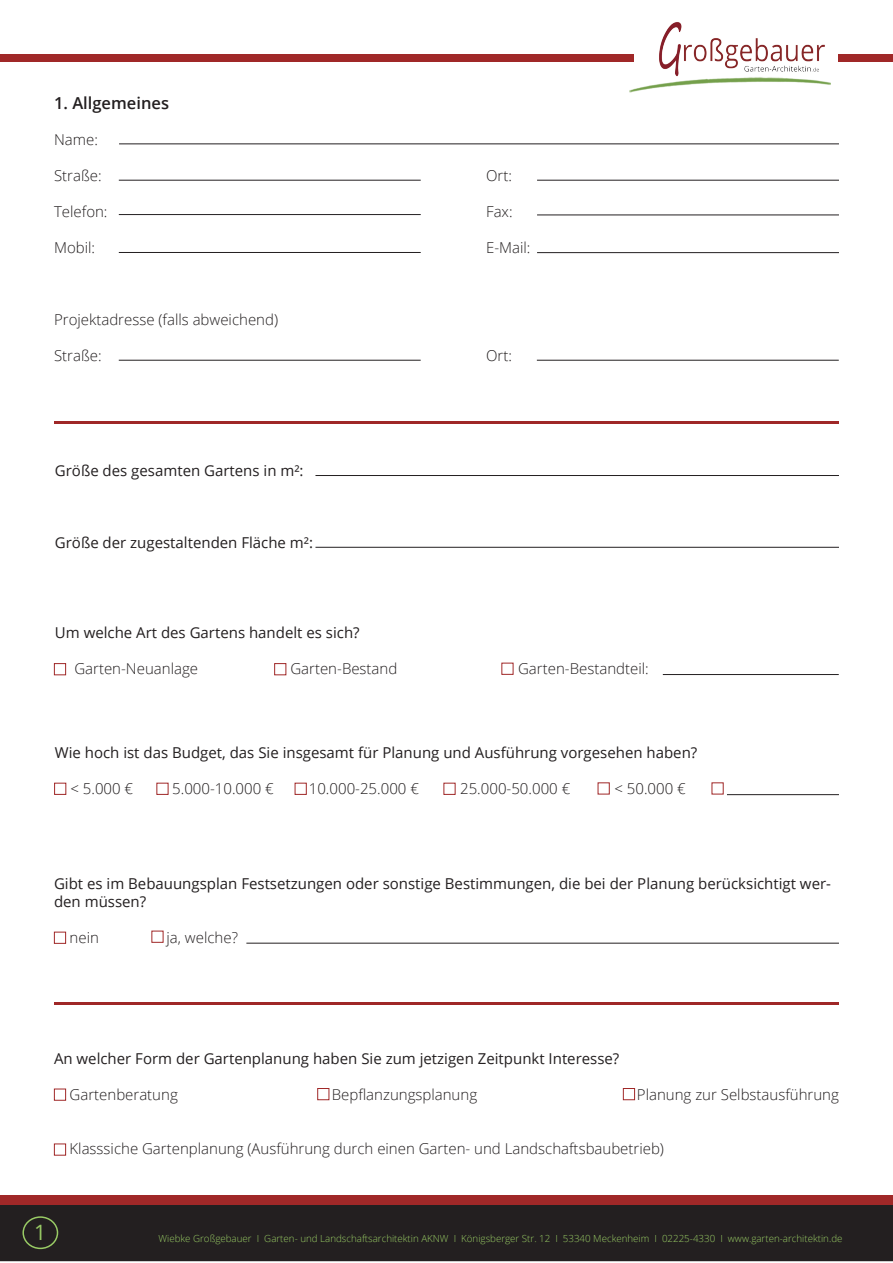
<style>
.page{position:relative;width:893px;height:1263px;background:#fff}
.page>*{position:absolute;margin:0;border:0;box-sizing:border-box;transform-origin:0 0}
.t1{font:21.15px "Open Sans";color:#99cb65}
.t2{font:600 16.5px "Open Sans";color:#231f20}
.t3{font:15px/18px "Open Sans";color:#231f20}
.t4{font:300 15px "Open Sans";color:#231f20}
.t5{font:300 9.75px "Open Sans";color:#98cb64}
</style>
<div class="page">
<div style="left:1px;top:1201px;width:891px;height:59px;background:#231f20"></div>
<div style="left:0;top:1200px;width:893px;height:61px;border:2px solid #231f20"></div>
<img style="left:629px;top:22px;width:201px;height:70px">
<div style="left:0;top:54px;width:634px;height:7px;background:#a02828"></div>
<div style="left:839px;top:54px;width:54px;height:7px;background:#a02828"></div>
<div style="left:0;top:1196px;width:893px;height:9px;background:#a02828"></div>
<hr style="left:119px;top:144px;width:720px;height:1px;background:#231f20">
<hr style="left:119px;top:180px;width:302px;height:1px;background:#231f20">
<hr style="left:119px;top:214px;width:302px;height:1px;background:#231f20">
<hr style="left:119px;top:252px;width:302px;height:1px;background:#231f20">
<hr style="left:537px;top:252px;width:302px;height:1px;background:#231f20">
<hr style="left:537px;top:215px;width:302px;height:1px;background:#231f20">
<hr style="left:537px;top:180px;width:302px;height:1px;background:#231f20">
<hr style="left:537px;top:360px;width:302px;height:1px;background:#231f20">
<hr style="left:119px;top:360px;width:302px;height:1px;background:#231f20">
<div style="left:22px;top:1216px;width:36px;height:33px;border:2px solid #99cb65;border-radius:50%"></div>
<hr style="left:663px;top:674px;width:176px;height:1px;background:#231f20">
<hr style="left:315px;top:547px;width:524px;height:1px;background:#231f20">
<hr style="left:315px;top:475px;width:524px;height:1px;background:#231f20">
<div style="left:274px;top:663px;width:12px;height:12px;border:1px solid #a02828"></div>
<div style="left:54px;top:663px;width:12px;height:12px;border:1px solid #a02828"></div>
<div style="left:501px;top:663px;width:12px;height:12px;border:1px solid #a02828"></div>
<hr style="left:54px;top:421px;width:785px;height:2px;background:#9f2727">
<hr style="left:54px;top:1002px;width:785px;height:2px;background:#9f2727">
<hr style="left:727px;top:794px;width:112px;height:1px;background:#231f20">
<hr style="left:246px;top:943px;width:593px;height:1px;background:#231f20">
<div style="left:54px;top:783px;width:12px;height:12px;border:1px solid #a02828"></div>
<div style="left:54px;top:1089px;width:12px;height:11px;border:1px solid #a02828"></div>
<div style="left:54px;top:932px;width:12px;height:12px;border:1px solid #a02828"></div>
<div style="left:317px;top:1088px;width:12px;height:12px;border:1px solid #a02828"></div>
<div style="left:623px;top:1088px;width:12px;height:12px;border:1px solid #a02828"></div>
<div style="left:151px;top:931px;width:12px;height:12px;border:1px solid #a02828"></div>
<div style="left:54px;top:1143px;width:12px;height:12px;border:1px solid #a02828"></div>
<div style="left:156px;top:783px;width:12px;height:12px;border:1px solid #a02828"></div>
<div style="left:295px;top:783px;width:12px;height:12px;border:1px solid #a02828"></div>
<div style="left:443px;top:783px;width:12px;height:12px;border:1px solid #a02828"></div>
<div style="left:598px;top:782px;width:12px;height:12px;border:1px solid #a02828"></div>
<p class="t2" style="left:54px;top:92px;width:116px">1. Allgemeines</p>
<p class="t4" style="left:54px;top:130px;width:45px">Name:</p>
<p class="t4" style="left:54px;top:166px;width:49px">Straße:</p>
<p class="t4" style="left:486px;top:166px;width:27px">Ort:</p>
<p class="t4" style="left:54px;top:202px;width:55px">Telefon:</p>
<p class="t4" style="left:486px;top:202px;width:28px">Fax:</p>
<p class="t4" style="left:54px;top:238px;width:43px">Mobil:</p>
<p class="t4" style="left:486px;top:238px;width:46px">E-Mail:</p>
<p class="t4" style="left:54px;top:310px;width:225px">Projektadresse (falls abweichend)</p>
<p class="t4" style="left:54px;top:346px;width:49px">Straße:</p>
<p class="t4" style="left:486px;top:346px;width:27px">Ort:</p>
<p class="t3" style="left:55px;top:461px;width:250px">Größe des gesamten Gartens in m²:</p>
<p class="t3" style="left:55px;top:533px;width:260px">Größe der zugestaltenden Fläche m²:</p>
<p class="t3" style="left:55px;top:623px;width:306px">Um welche Art des Gartens handelt es sich?</p>
<p class="t4" style="left:74px;top:658px;width:125px">Garten-Neuanlage</p>
<p class="t4" style="left:290px;top:658px;width:108px">Garten-Bestand</p>
<p class="t4" style="left:518px;top:658px;width:132px">Garten-Bestandteil:</p>
<p class="t3" style="left:55px;top:744px;width:644px">Wie hoch ist das Budget, das Sie insgesamt für Planung und Ausführung vorgesehen haben?</p>
<p class="t4" style="left:70px;top:779px;width:64px">&lt; 5.000 €</p>
<p class="t4" style="left:172px;top:779px;width:103px">5.000-10.000 €</p>
<p class="t4" style="left:309px;top:779px;width:112px">10.000-25.000 €</p>
<p class="t4" style="left:460px;top:779px;width:112px">25.000-50.000 €</p>
<p class="t4" style="left:614px;top:779px;width:73px">&lt; 50.000 €</p>
<p class="t3" style="left:54px;top:874px;width:778px">Gibt es im Bebauungsplan Festsetzungen oder sonstige Bestimmungen, die bei der Planung berücksichtigt wer&shy;den müssen?</p>
<p class="t4" style="left:70px;top:927px;width:31px">nein</p>
<p class="t4" style="left:166px;top:927px;width:73px">ja, welche?</p>
<p class="t3" style="left:54px;top:1049px;width:567px">An welcher Form der Gartenplanung haben Sie zum jetzigen Zeitpunkt Interesse?</p>
<p class="t4" style="left:70px;top:1084px;width:110px">Gartenberatung</p>
<p class="t4" style="left:332px;top:1084px;width:147px">Bepflanzungsplanung</p>
<p class="t4" style="left:637px;top:1084px;width:204px">Planung zur Selbstausführung</p>
<p class="t4" style="left:70px;top:1138px;width:596px">Klasssiche Gartenplanung (Ausführung durch einen Garten- und Landschaftsbaubetrieb)</p>
<p class="t1" style="left:34px;top:1218px;width:14px">1</p>
<p class="t5" style="left:158px;top:1231px;width:685px">Wiebke Großgebauer I Garten- und Landschaftsarchitektin AKNW I Königsberger Str. 12 I 53340 Meckenheim I 02225-4330 I www.garten-architektin.de</p>
</div>
